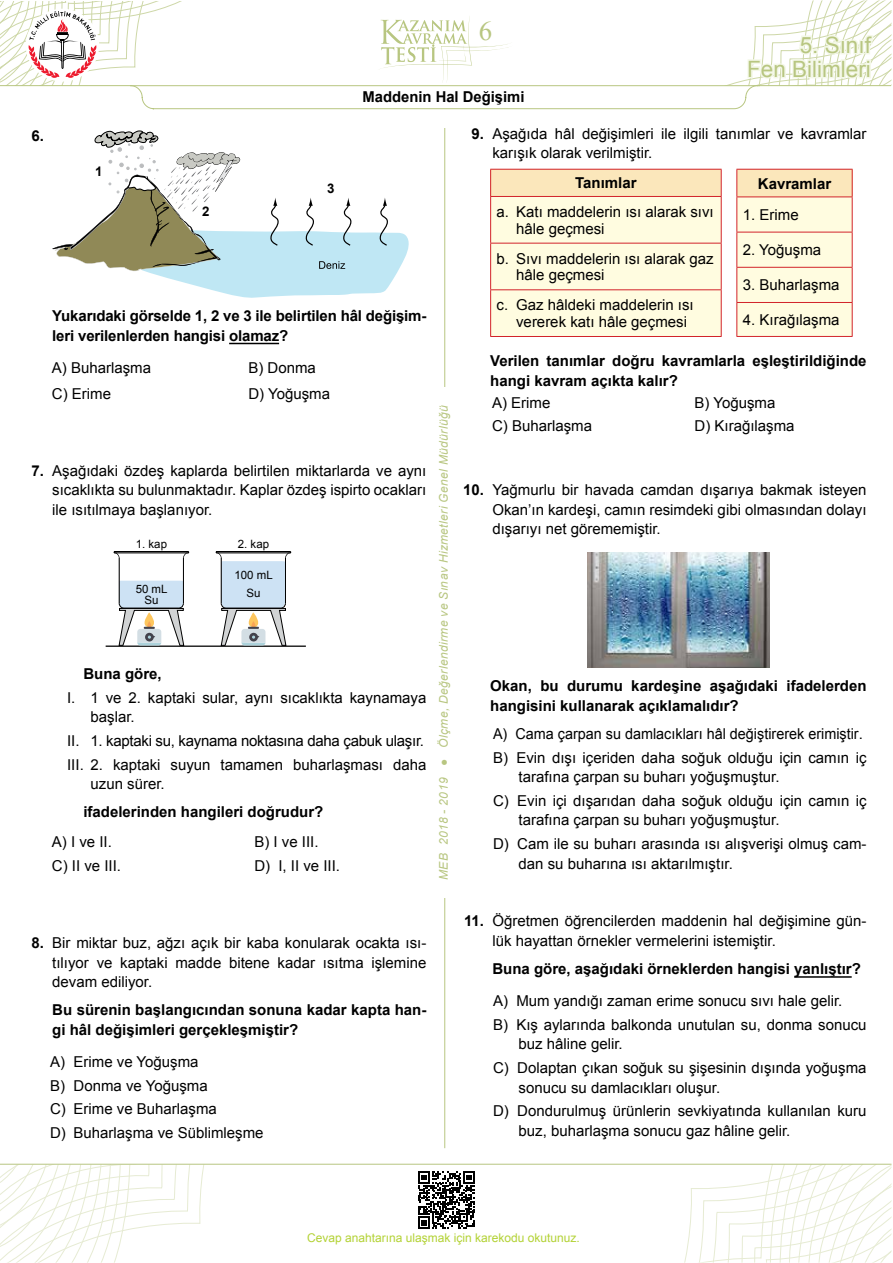
<style>
.page{position:relative;width:893px;height:1263px;background:#fff}
.page>*{position:absolute;margin:0;border:0;box-sizing:border-box;transform-origin:0 0}
.t1{font:27px "Times New Roman";color:#b8c681}
.t2{font:22.5px/24px "Arial";color:#b8c681;text-align:right}
.t3{font:15px/19.5px "Arial";color:#000}
.t4{font:700 15px/19.5px "Arial";color:#000}
.t5{font:15px/23.7px "Arial";color:#000;scale:.96 1}
.t6{font:700 13.2px "Arial";color:#000}
.t7{font:italic 12px "Arial";letter-spacing:.03em;color:#b8c681}
.t8{font:12px "Arial";color:#b3d235}
.t9{font:11.55px/11.6px "Arial";color:#000;text-align:center}
.s1{font-weight:700}
</style>
<div class="page">
<svg style="left:0;top:1165px;width:204px;height:98px"></svg>
<svg style="left:684px;top:1165px;width:207px;height:97px"></svg>
<hr style="left:0;top:1164px;width:891px;height:1px;background:#b8c681">
<hr style="left:444px;top:128px;width:1px;height:1020px;background:#b8c681">
<div style="left:434px;top:387px;width:19px;height:511px;background:#fff"></div>
<svg style="left:0;top:0;width:891px;height:109px"></svg>
<div style="left:866px;top:64px;width:5px;height:14px;border:3px solid #f4f8e8"></div>
<svg style="left:418px;top:1171px;width:57px;height:58px"></svg>
<hr style="left:229px;top:343px;width:50px;height:1px;background:#000">
<svg style="left:52px;top:130px;width:357px;height:168px"></svg>
<svg style="left:114px;top:551px;width:75px;height:7px"></svg>
<hr style="left:119px;top:558px;width:1px;height:45px;background:#000">
<hr style="left:183px;top:558px;width:1px;height:45px;background:#000">
<hr style="left:106px;top:645px;width:200px;height:2px;background:#000">
<svg style="left:118px;top:581px;width:66px;height:65px"></svg>
<svg style="left:216px;top:551px;width:75px;height:95px"></svg>
<hr style="left:794px;top:976px;width:58px;height:2px;background:#000">
<hr style="left:736px;top:169px;width:116px;height:1px;background:#d2232a">
<svg style="left:736px;top:170px;width:117px;height:166px;background:#fdf5d7"></svg>
<hr style="left:736px;top:197px;width:116px;height:1px;background:#d2232a">
<hr style="left:736px;top:197px;width:1px;height:35px;background:#d2232a">
<hr style="left:852px;top:197px;width:1px;height:35px;background:#d2232a">
<hr style="left:736px;top:232px;width:116px;height:1px;background:#d2232a">
<hr style="left:736px;top:232px;width:1px;height:35px;background:#d2232a">
<hr style="left:852px;top:232px;width:1px;height:35px;background:#d2232a">
<hr style="left:736px;top:267px;width:116px;height:1px;background:#d2232a">
<hr style="left:736px;top:268px;width:1px;height:34px;background:#d2232a">
<hr style="left:852px;top:268px;width:1px;height:34px;background:#d2232a">
<hr style="left:736px;top:302px;width:116px;height:1px;background:#d2232a">
<hr style="left:736px;top:303px;width:1px;height:33px;background:#d2232a">
<hr style="left:852px;top:303px;width:1px;height:33px;background:#d2232a">
<hr style="left:736px;top:336px;width:116px;height:1px;background:#d2232a">
<hr style="left:490px;top:169px;width:232px;height:1px;background:#d2232a">
<svg style="left:490px;top:170px;width:232px;height:166px;background:#fdf4d6"></svg>
<hr style="left:490px;top:197px;width:1px;height:46px;background:#d2232a">
<hr style="left:721px;top:197px;width:1px;height:46px;background:#d2232a">
<hr style="left:490px;top:243px;width:1px;height:46px;background:#d2232a">
<hr style="left:721px;top:243px;width:1px;height:46px;background:#d2232a">
<hr style="left:490px;top:290px;width:1px;height:46px;background:#d2232a">
<hr style="left:721px;top:290px;width:1px;height:46px;background:#d2232a">
<hr style="left:490px;top:336px;width:232px;height:1px;background:#d2232a">
<img style="left:588px;top:553px;width:182px;height:114px">
<h1 class="t1" style="left:479px;top:13px;width:15px">6</h1>
<p class="t4" style="left:362px;top:88px;width:164px">Maddenin Hal Değişimi</p>
<h2 class="t2" style="left:747px;top:33px;width:125px">5. Sınıf<br>Fen Bilimleri</h2>
<p class="t4" style="left:31px;top:127px;width:14px">6.</p>
<p class="t6" style="left:95px;top:163px;width:9px">1</p>
<p class="t6" style="left:202px;top:202px;width:9px">2</p>
<p class="t6" style="left:327px;top:179px;width:9px">3</p>
<p class="t4" style="left:52px;top:306px;width:376px">Yukarıdaki görselde 1, 2 ve 3 ile belirtilen hâl değişim&shy;leri verilenlerden hangisi olamaz?</p>
<p class="t3" style="left:52px;top:358px;width:101px">A) Buharlaşma</p>
<p class="t3" style="left:248px;top:358px;width:69px">B) Donma</p>
<p class="t3" style="left:52px;top:384px;width:61px">C) Erime</p>
<p class="t3" style="left:248px;top:384px;width:83px">D) Yoğuşma</p>
<p class="t3" style="left:52px;top:461px;width:376px;text-align:justify;text-indent:-21px"><span class="s1">7.</span> Aşağıdaki özdeş kaplarda belirtilen miktarlarda ve aynı sıcaklıkta su bulunmaktadır. Kaplar özdeş ispirto ocakları ile ısıtılmaya başlanıyor.</p>
<p class="t9" style="left:136px;top:538px;width:33px">1. kap</p>
<p class="t9" style="left:238px;top:538px;width:33px">2. kap</p>
<p class="t9" style="left:136px;top:583px;width:33px">50 mL<br>Su</p>
<p class="t9" style="left:235px;top:566px;width:40px;line-height:17.4px">100 mL<br>Su</p>
<p class="t4" style="left:83px;top:664px;width:80px">Buna göre,</p>
<p class="t3" style="left:91px;top:688px;width:337px;text-indent:-23px">I. 1 ve 2. kaptaki sular, aynı sıcaklıkta kaynamaya başlar.</p>
<p class="t3" style="left:67px;top:729px;width:361px;line-height:23.7px">II. 1. kaptaki su, kaynama noktasına daha çabuk ulaşır.<br>III. 2. kaptaki suyun tamamen buharlaşması daha</p>
<p class="t3" style="left:91px;top:774px;width:76px">uzun sürer.</p>
<p class="t4" style="left:83px;top:803px;width:242px">ifadelerinden hangileri doğrudur?</p>
<p class="t3" style="left:52px;top:833px;width:62px">A) I ve II.</p>
<p class="t3" style="left:254px;top:833px;width:66px">B) I ve III.</p>
<p class="t3" style="left:52px;top:856px;width:71px">C) II ve III.</p>
<p class="t3" style="left:254px;top:856px;width:87px">D) I, II ve III.</p>
<p class="t7" style="left:436px;top:880px;width:476px;rotate:-90deg">MEB 2018 - 2019 ● Ölçme, Değerlendirme ve Sınav Hizmetleri Genel Müdürlüğü</p>
<p class="t3" style="left:52px;top:933px;width:376px;text-align:justify;text-indent:-21px"><span class="s1">8.</span> Bir miktar buz, ağzı açık bir kaba konularak ocakta ısı&shy;tılıyor ve kaptaki madde bitene kadar ısıtma işlemine devam ediliyor.</p>
<p class="t4" style="left:52px;top:1000px;width:376px">Bu sürenin başlangıcından sonuna kadar kapta han&shy;gi hâl değişimleri gerçekleşmiştir?</p>
<p class="t3" style="left:50px;top:1050px;width:215px;line-height:23.7px">A) Erime ve Yoğuşma<br>B) Donma ve Yoğuşma<br>C) Erime ve Buharlaşma<br>D) Buharlaşma ve Süblimleşme</p>
<p class="t3" style="left:492px;top:124px;width:376px;text-indent:-21px"><span class="s1">9.</span> Aşağıda hâl değişimleri ile ilgili tanımlar ve kavramlar karışık olarak verilmiştir.</p>
<p class="t4" style="left:758px;top:174px;width:75px">Kavramlar</p>
<p class="t3" style="left:743px;top:205px;width:57px">1. Erime</p>
<p class="t3" style="left:743px;top:240px;width:80px">2. Yoğuşma</p>
<p class="t3" style="left:743px;top:275px;width:98px">3. Buharlaşma</p>
<p class="t3" style="left:743px;top:310px;width:98px">4. Kırağılaşma</p>
<p class="t4" style="left:575px;top:174px;width:63px">Tanımlar</p>
<p class="t3" style="left:516px;top:204px;width:199px;line-height:16.5px;text-indent:-20px">a. Katı maddelerin ısı alarak sıvı hâle geçmesi</p>
<p class="t3" style="left:516px;top:250px;width:199px;line-height:16.5px;text-indent:-20px">b. Sıvı maddelerin ısı alarak gaz hâle geçmesi</p>
<p class="t3" style="left:516px;top:297px;width:179px;line-height:16.5px;text-indent:-20px">c. Gaz hâldeki maddelerin ısı vererek katı hâle geçmesi</p>
<p class="t4" style="left:490px;top:352px;width:378px">Verilen tanımlar doğru kavramlarla eşleştirildiğinde hangi kavram açıkta kalır?</p>
<p class="t3" style="left:492px;top:393px;width:60px">A) Erime</p>
<p class="t3" style="left:694px;top:393px;width:82px">B) Yoğuşma</p>
<p class="t3" style="left:492px;top:416px;width:102px">C) Buharlaşma</p>
<p class="t3" style="left:694px;top:416px;width:102px">D) Kırağılaşma</p>
<p class="t3" style="left:492px;top:481px;width:376px;text-align:justify;text-indent:-29px"><span class="s1">10.</span> Yağmurlu bir havada camdan dışarıya bakmak isteyen Okan’ın kardeşi, camın resimdeki gibi olmasından dolayı dışarıyı net görememiştir.</p>
<p class="t4" style="left:490px;top:677px;width:378px">Okan, bu durumu kardeşine aşağıdaki ifadelerden hangisini kullanarak açıklamalıdır?</p>
<p class="t5" style="left:493px;top:722px;width:391px">A) Cama çarpan su damlacıkları hâl değiştirerek erimiştir.<br>B) Evin dışı içeriden daha soğuk olduğu için camın iç</p>
<p class="t3" style="left:493px;top:765px;width:375px;line-height:23.7px;text-indent:26px">tarafına çarpan su buharı yoğuşmuştur.<br>C) Evin içi dışarıdan daha soğuk olduğu için camın iç</p>
<p class="t3" style="left:493px;top:808px;width:375px;line-height:23.7px;text-indent:26px">tarafına çarpan su buharı yoğuşmuştur.<br>D) Cam ile su buharı arasında ısı alışverişi olmuş cam-</p>
<p class="t3" style="left:519px;top:854px;width:216px">dan su buharına ısı aktarılmıştır.</p>
<p class="t3" style="left:492px;top:911px;width:376px;text-indent:-28px"><span class="s1">11.</span> Öğretmen öğrencilerden maddenin hal değişimine gün&shy;lük hayattan örnekler vermelerini istemiştir.</p>
<p class="t4" style="left:492px;top:959px;width:370px">Buna göre, aşağıdaki örneklerden hangisi yanlıştır?</p>
<p class="t3" style="left:493px;top:989px;width:375px;line-height:23.7px">A) Mum yandığı zaman erime sonucu sıvı hale gelir.<br>B) Kış aylarında balkonda unutulan su, donma sonucu</p>
<p class="t3" style="left:493px;top:1032px;width:375px;line-height:23.7px;text-indent:26px">buz hâline gelir.<br>C) Dolaptan çıkan soğuk su şişesinin dışında yoğuşma</p>
<p class="t3" style="left:493px;top:1076px;width:375px;line-height:23.7px;text-indent:26px">sonucu su damlacıkları oluşur.<br>D) Dondurulmuş ürünlerin sevkiyatında kullanılan kuru</p>
<p class="t3" style="left:519px;top:1121px;width:273px">buz, buharlaşma sonucu gaz hâline gelir.</p>
<p class="t8" style="left:307px;top:1230px;width:274px">Cevap anahtarına ulaşmak için karekodu okutunuz.</p>
</div>
